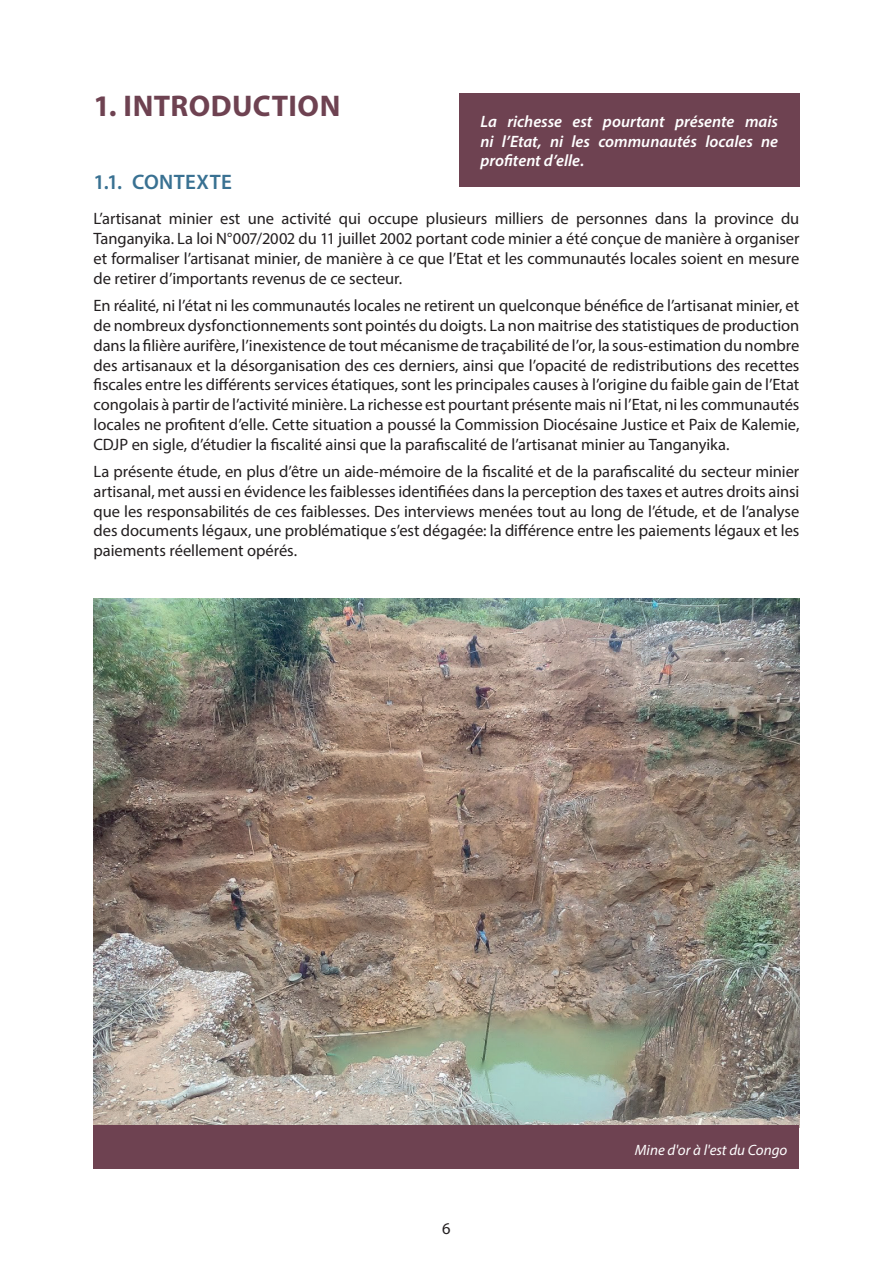
<style>
.page{position:relative;width:893px;height:1263px;background:#fff}
.page>*{position:absolute;margin:0;border:0;box-sizing:border-box;transform-origin:0 0}
.t1{font:700 30px "Myriad Pro";letter-spacing:.015em;color:#6e4251}
.t2{font:600 21px "Myriad Pro";letter-spacing:.015em;color:#397192}
.t3{font:16.5px/19.8px "Myriad Pro";letter-spacing:-.005em;color:#231f20;text-align:justify}
.t4{font:italic 600 16.5px/19.8px "Myriad Pro";color:#fff;text-align:justify}
.t5{font:italic 15px "Myriad Pro";color:#fff}
</style>
<div class="page">
<div style="left:459px;top:94px;width:340px;height:93px;background:#6e4251"></div>
<img style="left:94px;top:598px;width:705px;height:527px">
<div style="left:94px;top:1125px;width:705px;height:44px;background:#6e4251"></div>
<h1 class="t1" style="left:94px;top:86px;width:248px">1. INTRODUCTION</h1>
<p class="t4" style="left:480px;top:111px;width:299px">La richesse est pourtant présente mais ni l’Etat, ni les communautés locales ne profitent d’elle.</p>
<p class="t2" style="left:94px;top:168px;width:140px">1.1. CONTEXTE</p>
<p class="t3" style="left:94px;top:209px;width:707px">L’artisanat minier est une activité qui occupe plusieurs milliers de personnes dans la province du Tanganyika. La loi N°007/2002 du 11 juillet 2002 portant code minier a été conçue de manière à organiser et formaliser l’artisanat minier, de manière à ce que l’Etat et les communautés locales soient en mesure de retirer d’importants revenus de ce secteur.</p>
<p class="t3" style="left:94px;top:295px;width:707px">En réalité, ni l’état ni les communautés locales ne retirent un quelconque bénéfice de l’artisanat minier, et de nombreux dysfonctionnements sont pointés du doigts. La non maitrise des statistiques de production dans la filière aurifère, l’inexistence de tout mécanisme de traçabilité de l’or, la sous-estimation du nombre des artisanaux et la désorganisation des ces derniers, ainsi que l’opacité de redistributions des recettes fiscales entre les différents services étatiques, sont les principales causes à l’origine du faible gain de l’Etat congolais à partir de l’activité minière. La richesse est pourtant présente mais ni l’Etat, ni les communautés locales ne profitent d’elle. Cette situation a poussé la Commission Diocésaine Justice et Paix de Kalemie, CDJP en sigle, d’étudier la fiscalité ainsi que la parafiscalité de l’artisanat minier au Tanganyika.</p>
<p class="t3" style="left:94px;top:461px;width:707px">La présente étude, en plus d’être un aide-mémoire de la fiscalité et de la parafiscalité du secteur minier artisanal, met aussi en évidence les faiblesses identifiées dans la perception des taxes et autres droits ainsi que les responsabilités de ces faiblesses. Des interviews menées tout au long de l’étude, et de l’analyse des documents légaux, une problématique s’est dégagée: la différence entre les paiements légaux et les paiements réellement opérés.</p>
<p class="t3" style="left:442px;top:1218px;width:10px">6</p>
<p class="t5" style="left:635px;top:1141px;width:154px">Mine d'or à l'est du Congo</p>
</div>
